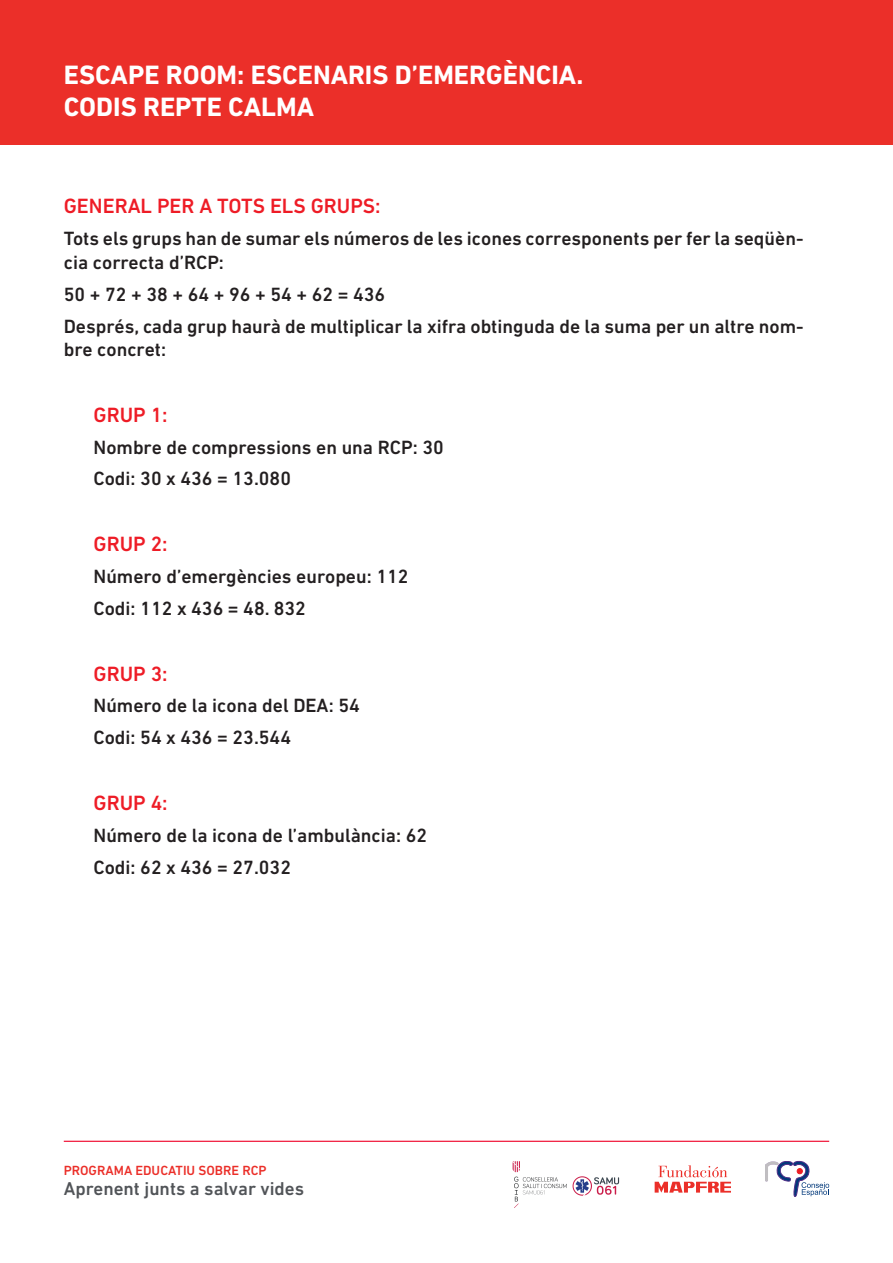
<style>
.page{position:relative;width:893px;height:1263px;background:#fff}
.page>*{position:absolute;margin:0;border:0;box-sizing:border-box;transform-origin:0 0}
.t1{font:700 27px/32.4px "DIN Next LT Pro";color:#fff}
.sub{font:500 21px "DIN Next LT Pro";color:#ee1c26}
.sub-2{font:500 19.5px/23.4px "DIN Next LT Pro";color:#231f20}
.t2{font:500 18.9px "DIN Next LT Pro";color:#515458}
.t3{font:500 13.5px "DIN Next LT Pro";color:#eb2f29}
</style>
<div class="page">
<svg style="left:655px;top:1165px;width:76px;height:27px"></svg>
<svg style="left:765px;top:1161px;width:64px;height:36px"></svg>
<hr style="left:64px;top:1141px;width:765px;height:1px;background:#ef0027">
<div style="left:0;top:0;width:893px;height:145px;background:#eb2f29"></div>
<img style="left:512px;top:1161px;width:108px;height:47px">
<p class="t1" style="left:64px;top:59px;width:521px">ESCAPE ROOM: ESCENARIS D’EMERGÈNCIA.<br>CODIS REPTE CALMA</p>
<p class="sub" style="left:64px;top:194px;width:318px">GENERAL PER A TOTS ELS GRUPS:</p>
<p class="sub-2" style="left:64px;top:227px;width:741px">Tots els grups han de sumar els números de les icones corresponents per fer la seqüèn&shy;cia correcta d’RCP:</p>
<p class="sub-2" style="left:64px;top:282px;width:323px">50 + 72 + 38 + 64 + 96 + 54 + 62 = 436</p>
<p class="sub-2" style="left:64px;top:314px;width:741px">Després, cada grup haurà de multiplicar la xifra obtinguda de la suma per un altre nom&shy;bre concret:</p>
<p class="sub" style="left:94px;top:402px;width:76px">GRUP 1:</p>
<p class="sub-2" style="left:94px;top:435px;width:352px">Nombre de compressions en una RCP: 30</p>
<p class="sub-2" style="left:94px;top:467px;width:199px">Codi: 30 x 436 = 13.080</p>
<p class="sub" style="left:94px;top:532px;width:76px">GRUP 2:</p>
<p class="sub-2" style="left:94px;top:564px;width:316px">Número d’emergències europeu: 112</p>
<p class="sub-2" style="left:94px;top:596px;width:214px">Codi: 112 x 436 = 48. 832</p>
<p class="sub" style="left:94px;top:661px;width:76px">GRUP 3:</p>
<p class="sub-2" style="left:94px;top:694px;width:268px">Número de la icona del DEA: 54</p>
<p class="sub-2" style="left:94px;top:726px;width:199px">Codi: 54 x 436 = 23.544</p>
<p class="sub" style="left:94px;top:791px;width:76px">GRUP 4:</p>
<p class="sub-2" style="left:94px;top:823px;width:335px">Número de la icona de l’ambulància: 62</p>
<p class="sub-2" style="left:94px;top:855px;width:199px">Codi: 62 x 436 = 27.032</p>
<p class="t3" style="left:64px;top:1162px;width:204px">PROGRAMA EDUCATIU SOBRE RCP</p>
<p class="t2" style="left:64px;top:1178px;width:242px">Aprenent junts a salvar vides</p>
</div>
